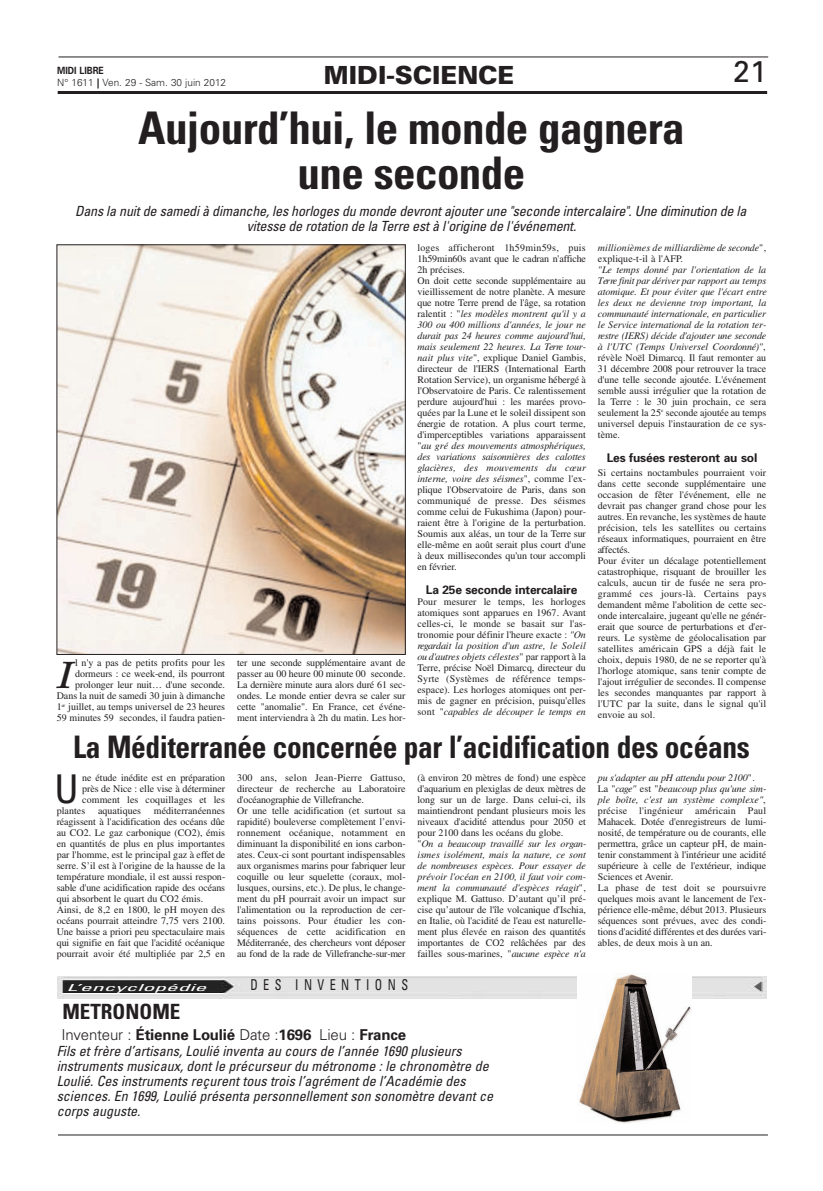
<style>
.page{position:relative;width:823px;height:1191px;background:#fff}
.page>*{position:absolute;margin:0;border:0;box-sizing:border-box;transform-origin:0 0}
.t1{font:700 condensed 45px/45px "Univers";letter-spacing:-.015em;color:#231f20;text-align:center}
.t2{font:condensed 39.6px "Univers";color:#231f20}
.t3{font:italic 600 38.9px "Adobe Caslon Pro";color:#231f20}
.t4{font:700 condensed 31px "Univers";letter-spacing:-.015em;color:#231f20;scale:.95 1}
.t5{font:30px "Univers";color:#231f20}
.t6{font:900 25px "Univers";color:#231f20}
.t7{font:700 condensed 21px "Univers";color:#231f20}
.t8{font:700 15px "Univers";letter-spacing:-.015em;color:#231f20}
.t9{font:condensed 15px "Univers";letter-spacing:.445em;color:#231f20;scale:.81 1}
.t10{font:italic condensed 14px/15px "Univers";color:#231f20;text-align:center}
.t11{font:700 12px "Univers";letter-spacing:-.015em;color:#231f20}
.t12{font:10px/11px "Times";color:#231f20}
.t13{font:italic 10px/11px "Times";letter-spacing:-.01em;color:#231f20;text-align:justify}
.t14{font:italic 10px/11px "Times";letter-spacing:.01em;color:#231f20}
.t15{font:300 10px/12.2px "Univers";color:#231f20}
.t16{font:italic condensed 9.6px "Univers";color:#fff;scale:2.43 1}
.s1{font-weight:700}
.s2{font-weight:900}
.s3{font-style:italic}
.s4{font-style:normal}
.s5{font-weight:300}
</style>
<div class="page">
<hr style="left:58px;top:1134px;width:709px;height:1px;background:#231f20">
<hr style="left:58px;top:57px;width:709px;height:1px;background:#231f20">
<hr style="left:58px;top:91px;width:708px;height:3px;background:#231f20">
<img style="left:58px;top:976px;width:707px;height:23px">
<img style="left:577px;top:974px;width:114px;height:149px">
<img style="left:59px;top:247px;width:344px;height:405px">
<p class="t15" style="left:57px;top:65px;width:170px"><span class="s1">MIDI LIBRE<br></span>N° 1611 <span class="s2">|</span> Ven. 29 - Sam. 30 juin 2012</p>
<h3 class="t6" style="left:324px;top:66px;width:192px">MIDI-SCIENCE</h3>
<h3 class="t5" style="left:732px;top:60px;width:35px">21</h3>
<h1 class="t1" style="left:138px;top:109px;width:548px">Aujourd’hui, le monde gagnera une seconde</h1>
<h3 class="t10" style="left:75px;top:205px;width:672px">Dans la nuit de samedi à dimanche, les horloges du monde devront ajouter une "seconde intercalaire". Une diminution de la vitesse de rotation de la Terre est à l'origine de l'événement.</h3>
<p class="t12" style="left:57px;top:658px;width:170px;text-align:right">l n'y a pas de petits profits pour les dormeurs : ce week-end, ils pourront prolonger leur nuit… d'une seconde.<br>Dans la nuit de samedi 30 juin à dimanche 1<sup>er</sup> juillet, au temps universel de 23 heures 59 minutes 59 secondes, il faudra patien-</p>
<p class="t12" style="left:237px;top:658px;width:170px;text-align:justify">ter une seconde supplémentaire avant de passer au 00 heure 00 minute 00 seconde.<br>La dernière minute aura alors duré 61 sec&shy;ondes. Le monde entier devra se caler sur cette "anomalie". En France, cet événe&shy;ment interviendra à 2h du matin. Les hor-</p>
<h3 class="t3" style="left:57px;top:661px;width:16px">I</h3>
<p class="t12" style="left:417px;top:243px;width:170px">loges afficheront 1h59min59s, puis 1h59min60s avant que le cadran n'affiche 2h précises.<br>On doit cette seconde supplémentaire au vieillissement de notre planète. A mesure que notre Terre prend de l'âge, sa rotation ralentit : "<span class="s3">les modèles montrent qu'il y a 300 ou 400 millions d'années, le jour ne durait pas 24 heures comme aujourd'hui, mais seulement 22 heures. La Terre tour&shy;nait plus vite</span>", explique Daniel Gambis, directeur de l'IERS (International Earth Rotation Service), un organisme hébergé à l'Observatoire de Paris. Ce ralentissement perdure aujourd'hui : les marées provo&shy;quées par la Lune et le soleil dissipent son énergie de rotation. A plus court terme, d'imperceptibles variations apparaissent "<span class="s3">au gré des mouvements atmosphériques, des variations saisonnières des calottes glacières, des mouvements du cœur interne, voire des séismes</span>", comme l'ex&shy;plique l'Observatoire de Paris, dans son communiqué de presse. Des séismes comme celui de Fukushima (Japon) pour&shy;raient être à l'origine de la perturbation.<br>Soumis aux aléas, un tour de la Terre sur elle-même en août serait plus court d'une à deux millisecondes qu'un tour accompli en février.</p>
<p class="t11" style="left:425px;top:585px;width:153px">La 25e seconde intercalaire</p>
<p class="t12" style="left:417px;top:597px;width:170px;text-align:justify">Pour mesurer le temps, les horloges atomiques sont apparues en 1967. Avant celles-ci, le monde se basait sur l'as&shy;tronomie pour définir l'heure exacte : <span class="s3">"On regardait la position d'un astre, le Soleil ou d'autres objets célestes</span>" par rapport à la Terre, précise Noël Dimarcq, directeur du Syrte (Systèmes de référence temps&shy;espace). Les horloges atomiques ont per&shy;mis de gagner en précision, puisqu'elles sont "<span class="s3">capables de découper le temps en</span></p>
<p class="t14" style="left:597px;top:243px;width:170px">millionièmes de milliardième de seconde<span class="s4">", explique-t-il à l'AFP.</span></p>
<p class="t13" style="left:597px;top:265px;width:170px">"Le temps donné par l'orientation de la Terre finit par dériver par rapport au temps atomique. Et pour éviter que l'écart entre les deux ne devienne trop important, la communauté internationale, en particulier le Service international de la rotation ter&shy;restre (IERS) décide d'ajouter une seconde à l'UTC (Temps Universel Coordonné)"<span class="s4">, révèle Noël Dimarcq. Il faut remonter au 31 décembre 2008 pour retrouver la trace d'une telle seconde ajoutée. L'événement semble aussi irrégulier que la rotation de la Terre : le 30 juin prochain, ce sera seulement la 25</span><sup>e</sup> <span class="s4">seconde ajoutée au temps universel depuis l'instauration de ce sys&shy;tème.</span></p>
<p class="t11" style="left:606px;top:453px;width:152px">Les fusées resteront au sol</p>
<p class="t12" style="left:597px;top:468px;width:170px">Si certains noctambules pourraient voir dans cette seconde supplémentaire une occasion de fêter l'événement, elle ne devrait pas changer grand chose pour les autres. En revanche, les systèmes de haute précision, tels les satellites ou certains réseaux informatiques, pourraient en être affectés.<br>Pour éviter un décalage potentiellement catastrophique, risquant de brouiller les calculs, aucun tir de fusée ne sera pro&shy;grammé ces jours-là. Certains pays demandent même l'abolition de cette sec&shy;onde intercalaire, jugeant qu'elle ne génér&shy;erait que source de perturbations et d'er&shy;reurs. Le système de géolocalisation par satellites américain GPS a déjà fait le choix, depuis 1980, de ne se reporter qu'à l'horloge atomique, sans tenir compte de l'ajout irrégulier de secondes. Il compense les secondes manquantes par rapport à l'UTC par la suite, dans le signal qu'il envoie au sol.</p>
<h3 class="t4" style="left:73px;top:736px;width:713px">La Méditerranée concernée par l’acidification des océans</h3>
<h2 class="t2" style="left:54px;top:774px;width:26px">U</h2>
<p class="t12" style="left:82px;top:773px;width:144px">ne étude inédite est en préparation</p>
<p class="t12" style="left:82px;top:784px;width:144px">près de Nice : elle vise à déterminer</p>
<p class="t12" style="left:82px;top:795px;width:144px">comment les coquillages et les</p>
<p class="t12" style="left:57px;top:806px;width:30px">plantes</p>
<p class="t12" style="left:98px;top:806px;width:45px">aquatiques</p>
<p class="t12" style="left:57px;top:806px;width:170px;text-indent:97px">méditerranéennes réagissent à l'acidification des océans dûe au CO2. Le gaz carbonique (CO2), émis en quantités de plus en plus importantes par l'homme, est le principal gaz à effet de serre. S’il est à l'origine de la hausse de la température mondiale, il est aussi respon&shy;sable d'une acidification rapide des océans qui absorbent le quart du CO2 émis.<br>Ainsi, de 8,2 en 1800, le pH moyen des océans pourrait atteindre 7,75 vers 2100.<br>Une baisse a priori peu spectaculaire mais qui signifie en fait que l'acidité océanique pourrait avoir été multipliée par 2,5 en</p>
<p class="t16" style="left:66px;top:983px;width:59px">L’encyclopédie</p>
<p class="t12" style="left:237px;top:773px;width:170px">300 ans, selon Jean-Pierre Gattuso, directeur de recherche au Laboratoire d'océanographie de Villefranche.<br>Or une telle acidification (et surtout sa rapidité) bouleverse complètement l’envi&shy;ronnement océanique, notamment en diminuant la disponibilité en ions carbon&shy;ates. Ceux-ci sont pourtant indispensables aux organismes marins pour fabriquer leur coquille ou leur squelette (coraux, mol&shy;lusques, oursins, etc.). De plus, le change&shy;ment du pH pourrait avoir un impact sur l'alimentation ou la reproduction de cer&shy;tains poissons. Pour étudier les con&shy;séquences de cette acidification en Méditerranée, des chercheurs vont déposer au fond de la rade de Villefranche-sur-mer</p>
<p class="t12" style="left:417px;top:773px;width:170px">(à environ 20 mètres de fond) une espèce d'aquarium en plexiglas de deux mètres de long sur un de large. Dans celui-ci, ils maintiendront pendant plusieurs mois les niveaux d'acidité attendus pour 2050 et pour 2100 dans les océans du globe.<br>"<span class="s3">On a beaucoup travaillé sur les organ&shy;ismes isolément, mais la nature, ce sont de nombreuses espèces. Pour essayer de prévoir l'océan en 2100, il faut voir com&shy;ment la communauté d'espèces réagit</span>", explique M. Gattuso. D’autant qu’il pré&shy;cise qu’autour de l'île volcanique d'Ischia, en Italie, où l'acidité de l'eau est naturelle&shy;ment plus élevée en raison des quantités importantes de CO2 relâchées par des failles sous-marines, "<span class="s3">aucune espèce n'a</span></p>
<p class="t12" style="left:597px;top:773px;width:170px"><span class="s3">pu s'adapter au pH attendu pour 2100</span>".<br>La "<span class="s3">cage"</span> est "<span class="s3">beaucoup plus qu'une sim&shy;ple boîte, c'est un système complexe"</span>, précise l'ingénieur américain Paul Mahacek. Dotée d'enregistreurs de lumi&shy;nosité, de température ou de courants, elle permettra, grâce un capteur pH, de main&shy;tenir constamment à l'intérieur une acidité supérieure à celle de l'extérieur, indique Sciences et Avenir.<br>La phase de test doit se poursuivre quelques mois avant le lancement de l'ex&shy;périence elle-même, début 2013. Plusieurs séquences sont prévues, avec des condi&shy;tions d'acidité différentes et des durées vari&shy;ables, de deux mois à un an.</p>
<h3 class="t9" style="left:250px;top:979px;width:196px">DES INVENTIONS</h3>
<h3 class="t7" style="left:62px;top:1004px;width:119px">METRONOME</h3>
<h3 class="t8" style="left:61px;top:1029px;width:346px"><span class="s5">Inventeur :</span> Étienne Loulié <span class="s5">Date :</span>1696 <span class="s5">Lieu :</span> France</h3>
<p class="t10" style="left:57px;top:1045px;width:437px;text-align:left">Fils et frère d’artisans, Loulié inventa au cours de l’année 1690 plusieurs instruments musicaux, dont le précurseur du métronome : le chronomètre de Loulié. Ces instruments reçurent tous trois l’agrément de l’Académie des sciences. En 1699, Loulié présenta personnellement son sonomètre devant ce corps auguste.</p>
</div>
